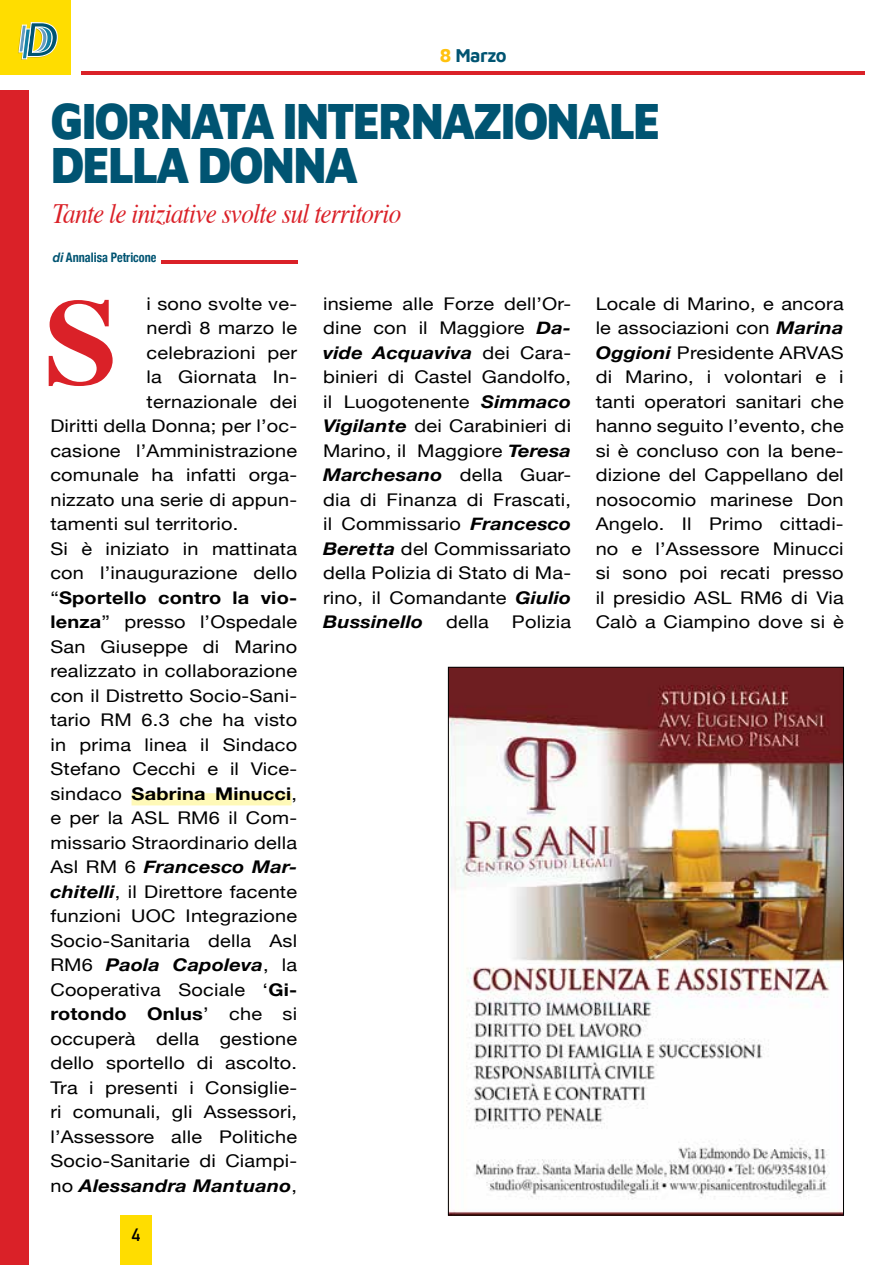
<style>
.page{position:relative;width:893px;height:1265px;background:#fff}
.page>*{position:absolute;margin:0;border:0;box-sizing:border-box;transform-origin:0 0}
.t1{font:700 121.62px "Times";color:#da2128;scale:1.1 1}
.t2{font:900 52.5px/43.8px "Maven Pro";letter-spacing:-.05em;color:#005472;scale:.89 1}
.t3{font:italic 28px "Times";letter-spacing:-.03em;color:#da2128;scale:.9 1}
.t4{font:700 19.25px "Maven Pro";letter-spacing:-.03em;color:#005472;scale:.95 1}
.t5{font:17.5px/24.5px "Helvetica Neue";letter-spacing:.01em;color:#000;text-align:justify;scale:1.14 1}
.t6{font:700 17.5px "Helvetica Neue";letter-spacing:.01em;color:#000;scale:1.14 1}
.t7{font:italic 700 17.5px "Helvetica Neue";letter-spacing:.01em;color:#000;scale:1.14 1}
.t8{font:700 17.5px "DIN Alternate";color:#000}
.t9{font:700 condensed 13.12px "Helvetica Neue";color:#005472;scale:.93 1}
.s1{color:#ffc20e}
.s2{font-style:italic;font-stretch:normal}
.s3{font-weight:400}
.s4{font-weight:700}
.s5{font-weight:400;font-style:normal}
.s6{font-weight:700;font-style:italic}
</style>
<div class="page">
<div style="left:120px;top:1215px;width:31px;height:50px;background:#fd0"></div>
<div style="left:0;top:0;width:71px;height:75px;background:#fd0"></div>
<svg style="left:18px;top:22px;width:40px;height:38px"></svg>
<div style="left:0;top:90px;width:28px;height:1175px;background:#da2128"></div>
<hr style="left:81px;top:71px;width:784px;height:3px;background:#da2128">
<div style="left:132px;top:793px;width:160px;height:12px;background:#fff9b8"></div>
<hr style="left:162px;top:260px;width:136px;height:4px;background:#da2128">
<img style="left:450px;top:669px;width:392px;height:544px">
<p class="t4" style="left:440px;top:42px;width:72px"><span class="s1">8</span> Marzo</p>
<h2 class="t2" style="left:50px;top:96px;width:687px">GIORNATA INTERNAZIONALE<br>DELLA DONNA</h2>
<h3 class="t3" style="left:52px;top:189px;width:389px">Tante le iniziative svolte sul territorio</h3>
<p class="t9" style="left:53px;top:247px;width:113px"><span class="s2">di</span> Annalisa Petricone</p>
<p class="t5" style="left:147px;top:291px;width:134px">i sono svolte ve-</p>
<p class="t5" style="left:147px;top:316px;width:134px">nerdì 8 marzo le</p>
<p class="t5" style="left:147px;top:340px;width:134px">celebrazioni per</p>
<p class="t5" style="left:147px;top:365px;width:134px">la Giornata In-</p>
<p class="t5" style="left:147px;top:389px;width:134px">ternazionale dei</p>
<p class="t5" style="left:50px;top:414px;width:218px">Diritti della Donna; per l’oc-</p>
<p class="t5" style="left:50px;top:438px;width:218px">casione l’Amministrazione</p>
<p class="t5" style="left:50px;top:463px;width:218px">comunale ha infatti orga-</p>
<p class="t5" style="left:50px;top:487px;width:218px">nizzato una serie di appun-</p>
<p class="t5" style="left:50px;top:512px;width:166px">tamenti sul territorio.</p>
<p class="t5" style="left:50px;top:536px;width:218px">Si è iniziato in mattinata</p>
<p class="t5" style="left:50px;top:561px;width:218px">con l’inaugurazione dello</p>
<p class="t6" style="left:50px;top:584px;width:218px"><span class="s3">“</span>Sportello contro la vio-</p>
<p class="t5" style="left:50px;top:610px;width:218px"><span class="s4">lenza</span>” presso l’Ospedale</p>
<p class="t5" style="left:50px;top:634px;width:218px">San Giuseppe di Marino</p>
<p class="t5" style="left:50px;top:659px;width:218px">realizzato in collaborazione</p>
<p class="t5" style="left:50px;top:683px;width:218px">con il Distretto Socio-Sani-</p>
<p class="t5" style="left:50px;top:708px;width:218px">tario RM 6.3 che ha visto</p>
<p class="t5" style="left:50px;top:732px;width:218px">in prima linea il Sindaco</p>
<p class="t5" style="left:50px;top:757px;width:218px">Stefano Cecchi e il Vice-</p>
<p class="t6" style="left:50px;top:780px;width:218px"><span class="s3">sindaco</span> Sabrina Minucci<span class="s3">,</span></p>
<p class="t5" style="left:50px;top:806px;width:218px">e per la ASL RM6 il Com-</p>
<p class="t5" style="left:50px;top:830px;width:218px">missario Straordinario della</p>
<p class="t7" style="left:50px;top:856px;width:218px"><span class="s5">Asl RM 6</span> Francesco Mar-</p>
<p class="t5" style="left:50px;top:879px;width:218px"><span class="s6">chitelli</span>, il Direttore facente</p>
<p class="t5" style="left:50px;top:904px;width:218px">funzioni UOC Integrazione</p>
<p class="t5" style="left:50px;top:928px;width:218px">Socio-Sanitaria della Asl</p>
<p class="t7" style="left:50px;top:954px;width:218px"><span class="s5">RM6</span> Paola Capoleva<span class="s5">, la</span></p>
<p class="t5" style="left:50px;top:977px;width:218px">Cooperativa Sociale ‘<span class="s4">Gi-</span></p>
<p class="t6" style="left:50px;top:1000px;width:218px">rotondo Onlus<span class="s3">’ che si</span></p>
<p class="t5" style="left:50px;top:1026px;width:218px">occuperà della gestione</p>
<p class="t5" style="left:50px;top:1051px;width:218px">dello sportello di ascolto.</p>
<p class="t5" style="left:50px;top:1075px;width:218px">Tra i presenti i Consiglie-</p>
<p class="t5" style="left:50px;top:1100px;width:218px">ri comunali, gli Assessori,</p>
<p class="t5" style="left:50px;top:1124px;width:218px">l’Assessore alle Politiche</p>
<p class="t5" style="left:50px;top:1149px;width:218px">Socio-Sanitarie di Ciampi-</p>
<p class="t7" style="left:50px;top:1175px;width:218px"><span class="s5">no</span> Alessandra Mantuano<span class="s5">,</span></p>
<h1 class="t1" style="left:44px;top:227px;width:69px">S</h1>
<p class="t8" style="left:132px;top:1222px;width:10px">4</p>
<p class="t5" style="left:323px;top:291px;width:219px">insieme alle Forze dell’Or&shy;dine con il Maggiore <span class="s6">Da&shy;vide Acquaviva</span> dei Cara&shy;binieri di Castel Gandolfo, il Luogotenente <span class="s6">Simmaco Vigilante</span> dei Carabinieri di Marino, il Maggiore <span class="s6">Teresa Marchesano</span> della Guar&shy;dia di Finanza di Frascati, il Commissario <span class="s6">Francesco Beretta</span> del Commissariato della Polizia di Stato di Ma&shy;rino, il Comandante <span class="s6">Giulio Bussinello</span></p>
<p class="t5" style="left:446px;top:610px;width:39px">della</p>
<p class="t5" style="left:512px;top:610px;width:53px">Polizia</p>
<p class="t5" style="left:596px;top:291px;width:219px">Locale di Marino, e ancora le associazioni con <span class="s6">Marina Oggioni</span> Presidente ARVAS di Marino, i volontari e i tanti operatori sanitari che hanno seguito l’evento, che si è concluso con la bene&shy;dizione del Cappellano del nosocomio marinese Don Angelo. Il Primo cittadi&shy;no e l’Assessore Minucci si sono poi recati presso il presidio ASL RM6 di Via Calò a Ciampino dove si è</p>
</div>
